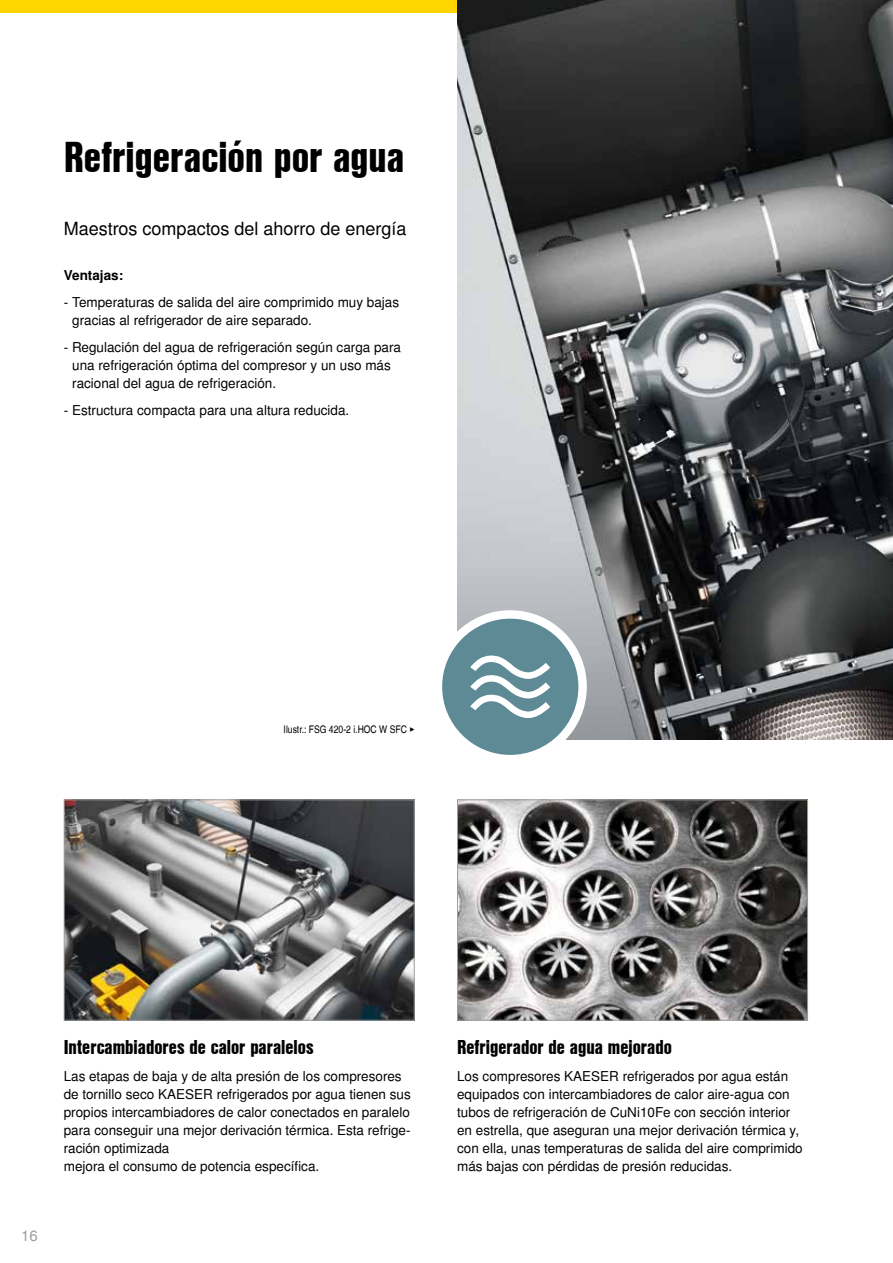
<style>
.page{position:relative;width:893px;height:1263px;background:#fff}
.page>*{position:absolute;margin:0;border:0;box-sizing:border-box;transform-origin:0 0}
.t1{font:42px "Nimbus San L Bla Con";color:#000}
.t2{font:19.5px "Nimbus San L Bla Con";color:#000}
.t3{font:18px "Nimbus San L";color:#000}
.t4{font:15px "Nimbus San L";color:#9d9d9c}
.t5{font:13.5px/18px "Nimbus San L";color:#000}
.t6{font:700 13.5px "Nimbus San L";color:#000}
.t7{font:10.5px "Nimbus San L Reg Con";color:#000}
</style>
<div class="page">
<div style="left:0;top:0;width:457px;height:13px;background:#ffd500"></div>
<img style="left:457px;top:0;width:436px;height:740px">
<img style="left:66px;top:801px;width:347px;height:217px">
<div style="left:64px;top:799px;width:351px;height:221px;border:1px solid #9d9d9c"></div>
<img style="left:459px;top:801px;width:347px;height:217px">
<div style="left:457px;top:799px;width:351px;height:221px;border:1px solid #9d9d9c"></div>
<svg style="left:442px;top:610px;width:145px;height:145px"></svg>
<h1 class="t1" style="left:64px;top:126px;width:342px">Refrigeración por agua</h1>
<h3 class="t3" style="left:64px;top:218px;width:344px">Maestros compactos del ahorro de energía</h3>
<p class="t6" style="left:64px;top:267px;width:61px">Ventajas:</p>
<p class="t5" style="left:72px;top:294px;width:328px;text-indent:-9px">- Temperaturas de salida del aire comprimido muy bajas gracias al refrigerador de aire separado.</p>
<p class="t5" style="left:72px;top:339px;width:330px;text-indent:-9px">- Regulación del agua de refrigeración según carga para una refrigeración óptima del compresor y un uso más racional del agua de refrigeración.</p>
<p class="t5" style="left:64px;top:402px;width:287px">- Estructura compacta para una altura reducida.</p>
<p class="t7" style="left:284px;top:723px;width:132px">Ilustr.: FSG 420-2 i.HOC W SFC ▸</p>
<p class="t4" style="left:21px;top:1226px;width:18px">16</p>
<h2 class="t2" style="left:64px;top:1033px;width:251px">Intercambiadores de calor paralelos</h2>
<p class="t5" style="left:64px;top:1068px;width:349px">Las etapas de baja y de alta presión de los compresores de tornillo seco KAESER refrigerados por agua tienen sus propios intercambiadores de calor conectados en paralelo para conseguir una mejor derivación térmica. Esta refrige&shy;ración optimizada<br>mejora el consumo de potencia específica.</p>
<h2 class="t2" style="left:457px;top:1033px;width:216px">Refrigerador de agua mejorado</h2>
<p class="t5" style="left:457px;top:1068px;width:347px">Los compresores KAESER refrigerados por agua están equipados con intercambiadores de calor aire-agua con tubos de refrigeración de CuNi10Fe con sección interior en estrella, que aseguran una mejor derivación térmica y, con ella, unas temperaturas de salida del aire comprimido más bajas con pérdidas de presión reducidas.</p>
</div>
